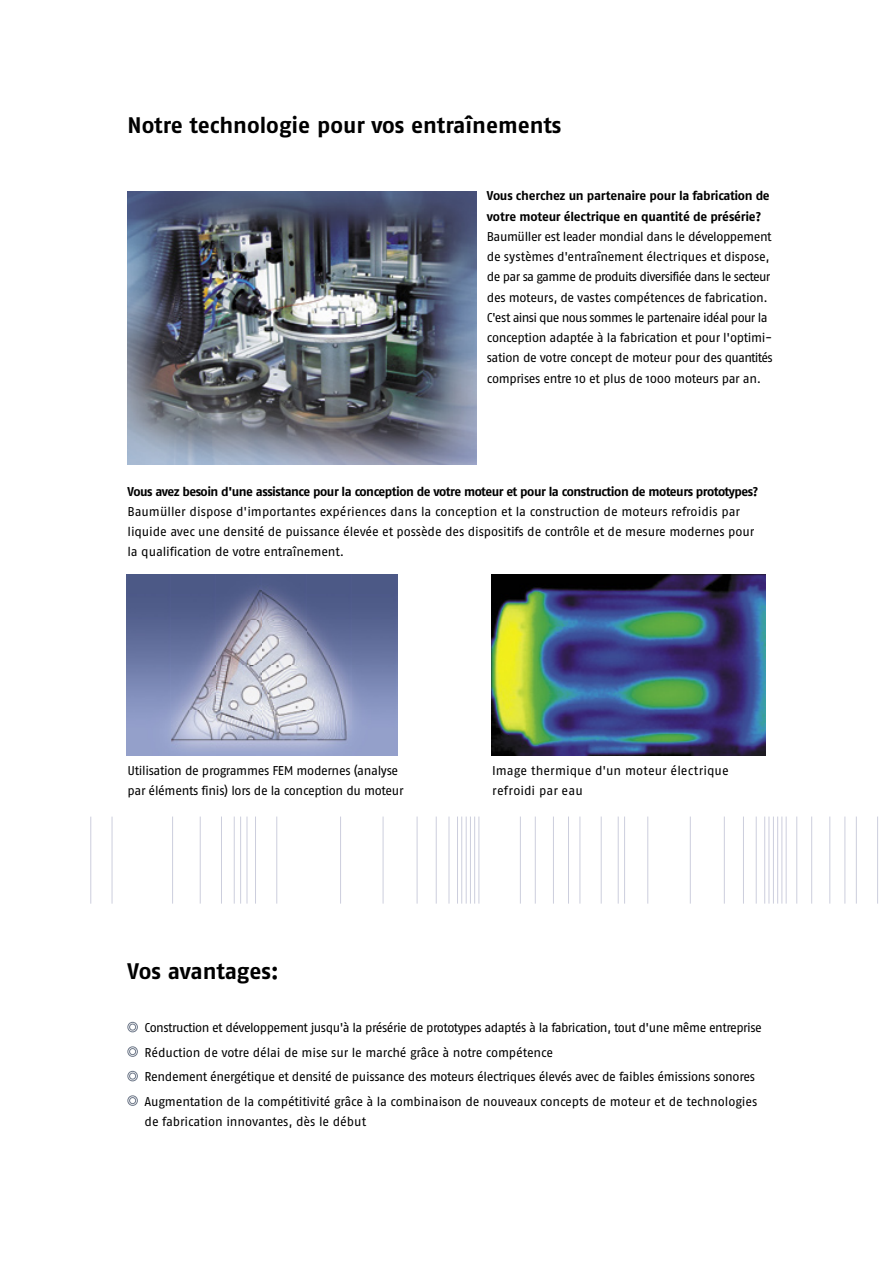
<style>
.page{position:relative;width:893px;height:1263px;background:#fff}
.page>*{position:absolute;margin:0;border:0;box-sizing:border-box;transform-origin:0 0}
.t1{font:700 22.5px "Fago No";color:#000}
.t2{font:12.75px/20.2px "Fago No";letter-spacing:-.025em;color:#000}
.t3{font:700 12.75px "Fago No";letter-spacing:-.04em;color:#000}
.t4{font:700 12.75px/20.2px "Fago No";letter-spacing:-.02em;color:#000}
.t5{font:12.75px/20.2px "Fago No";letter-spacing:.005em;color:#000}
.t6{font:12.75px "Fago No";letter-spacing:-.005em;color:#000}
</style>
<div class="page">
<hr style="left:889px;top:817px;width:1px;height:87px;background:#cccedd">
<hr style="left:892px;top:817px;width:1px;height:87px;background:#cccedd">
<hr style="left:90px;top:817px;width:1px;height:87px;background:#cccedd">
<hr style="left:112px;top:817px;width:1px;height:87px;background:#cccedd">
<hr style="left:474px;top:816px;width:1px;height:87px;background:#cccedd">
<hr style="left:478px;top:816px;width:1px;height:87px;background:#cccedd">
<hr style="left:520px;top:816px;width:1px;height:87px;background:#cccedd">
<hr style="left:535px;top:816px;width:1px;height:87px;background:#cccedd">
<hr style="left:579px;top:816px;width:1px;height:87px;background:#cccedd">
<hr style="left:466px;top:816px;width:1px;height:87px;background:#cccedd">
<hr style="left:470px;top:816px;width:1px;height:87px;background:#cccedd">
<hr style="left:461px;top:816px;width:1px;height:87px;background:#cccedd">
<hr style="left:568px;top:816px;width:1px;height:87px;background:#cccedd">
<hr style="left:553px;top:816px;width:1px;height:87px;background:#cccedd">
<hr style="left:457px;top:816px;width:1px;height:87px;background:#cccedd">
<hr style="left:449px;top:816px;width:1px;height:87px;background:#cccedd">
<hr style="left:436px;top:816px;width:1px;height:87px;background:#cccedd">
<hr style="left:417px;top:816px;width:1px;height:87px;background:#cccedd">
<hr style="left:383px;top:816px;width:1px;height:87px;background:#cccedd">
<hr style="left:340px;top:816px;width:1px;height:87px;background:#cccedd">
<hr style="left:276px;top:816px;width:1px;height:87px;background:#cccedd">
<hr style="left:255px;top:816px;width:1px;height:87px;background:#cccedd">
<hr style="left:247px;top:816px;width:1px;height:87px;background:#cccedd">
<hr style="left:240px;top:816px;width:1px;height:87px;background:#cccedd">
<hr style="left:234px;top:816px;width:1px;height:87px;background:#cccedd">
<hr style="left:221px;top:816px;width:1px;height:87px;background:#cccedd">
<hr style="left:200px;top:816px;width:1px;height:87px;background:#cccedd">
<hr style="left:172px;top:816px;width:1px;height:87px;background:#cccedd">
<hr style="left:601px;top:816px;width:1px;height:87px;background:#cccedd">
<hr style="left:618px;top:816px;width:1px;height:87px;background:#cccedd">
<hr style="left:624px;top:816px;width:1px;height:87px;background:#cccedd">
<hr style="left:647px;top:816px;width:1px;height:87px;background:#cccedd">
<hr style="left:781px;top:816px;width:1px;height:87px;background:#cccedd">
<hr style="left:786px;top:816px;width:1px;height:87px;background:#cccedd">
<hr style="left:796px;top:816px;width:1px;height:87px;background:#cccedd">
<hr style="left:811px;top:816px;width:1px;height:87px;background:#cccedd">
<hr style="left:856px;top:816px;width:1px;height:87px;background:#cccedd">
<hr style="left:773px;top:816px;width:1px;height:87px;background:#cccedd">
<hr style="left:777px;top:816px;width:1px;height:87px;background:#cccedd">
<hr style="left:768px;top:816px;width:1px;height:87px;background:#cccedd">
<hr style="left:844px;top:816px;width:1px;height:87px;background:#cccedd">
<hr style="left:829px;top:816px;width:1px;height:87px;background:#cccedd">
<hr style="left:764px;top:816px;width:1px;height:87px;background:#cccedd">
<hr style="left:756px;top:816px;width:1px;height:87px;background:#cccedd">
<hr style="left:743px;top:816px;width:1px;height:87px;background:#cccedd">
<hr style="left:724px;top:816px;width:1px;height:87px;background:#cccedd">
<hr style="left:690px;top:816px;width:1px;height:87px;background:#cccedd">
<hr style="left:877px;top:816px;width:1px;height:87px;background:#cccedd">
<img style="left:491px;top:575px;width:274px;height:181px">
<img style="left:126px;top:575px;width:272px;height:181px">
<img style="left:128px;top:191px;width:348px;height:273px">
<svg style="left:127px;top:1022px;width:11px;height:10px"></svg>
<svg style="left:127px;top:1046px;width:11px;height:11px"></svg>
<svg style="left:127px;top:1071px;width:11px;height:10px"></svg>
<svg style="left:127px;top:1095px;width:11px;height:11px"></svg>
<h1 class="t1" style="left:128px;top:112px;width:435px">Notre technologie pour vos entraînements</h1>
<p class="t4" style="left:487px;top:186px;width:284px">Vous cherchez un partenaire pour la fabrication de votre moteur électrique en quantité de présérie?</p>
<p class="t2" style="left:487px;top:226px;width:287px">Baumüller est leader mondial dans le développement de systèmes d'entraînement électriques et dispose, de par sa gamme de produits diversifiée dans le secteur des moteurs, de vastes compétences de fabrication.<br>C'est ainsi que nous sommes le partenaire idéal pour la conception adaptée à la fabrication et pour l'optimi&shy;sation de votre concept de moteur pour des quantités comprises entre 10 et plus de 1000 moteurs par an.</p>
<p class="t3" style="left:128px;top:484px;width:632px">Vous avez besoin d'une assistance pour la conception de votre moteur et pour la construction de moteurs prototypes?</p>
<p class="t2" style="left:128px;top:501px;width:628px">Baumüller dispose d'importantes expériences dans la conception et la construction de moteurs refroidis par liquide avec une densité de puissance élevée et possède des dispositifs de contrôle et de mesure modernes pour la qualification de votre entraînement.</p>
<p class="t2" style="left:128px;top:760px;width:278px">Utilisation de programmes FEM modernes (analyse par éléments finis) lors de la conception du moteur</p>
<p class="t5" style="left:492px;top:760px;width:238px">Image thermique d'un moteur électrique refroidi par eau</p>
<h1 class="t1" style="left:128px;top:958px;width:153px">Vos avantages:</h1>
<p class="t2" style="left:145px;top:1015px;width:619px;line-height:24.5px">Construction et développement jusqu'à la présérie de prototypes adaptés à la fabrication, tout d'une même entreprise Réduction de votre délai de mise sur le marché grâce à notre compétence<br>Rendement énergétique et densité de puissance des moteurs électriques élevés avec de faibles émissions sonores Augmentation de la compétitivité grâce à la combinaison de nouveaux concepts de moteur et de technologies</p>
<p class="t6" style="left:145px;top:1114px;width:223px">de fabrication innovantes, dès le début</p>
</div>
